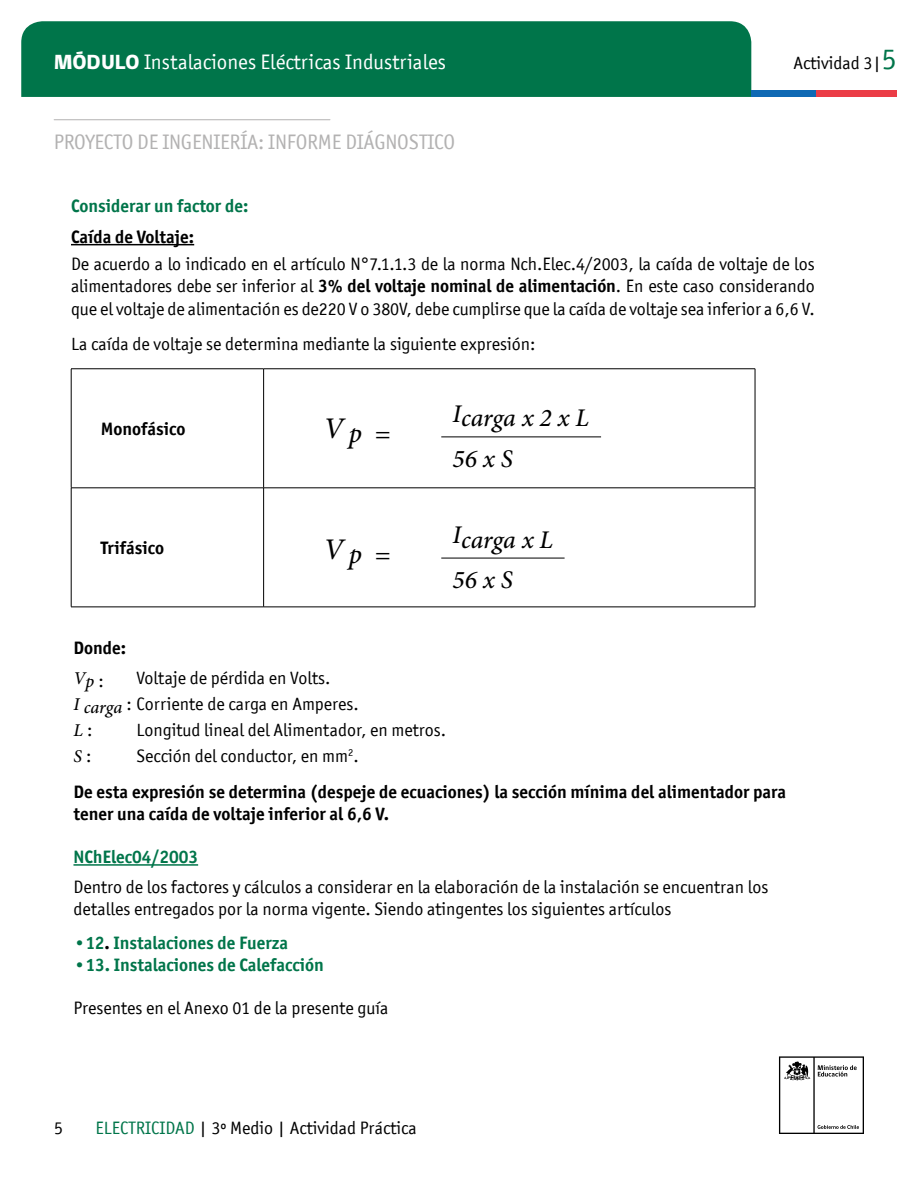
<style>
.page{position:relative;width:918px;height:1188px;background:#fff}
.page>*{position:absolute;margin:0;border:0;box-sizing:border-box;transform-origin:0 0}
.t1{font:italic 500 27px "Minion Pro";color:#000}
.t2{font:italic 500 25.5px "Minion Pro";letter-spacing:-.005em;color:#000}
.t3{font:21px "Officina San ITC";color:#fff}
.t4{font:21px "Officina San ITC";letter-spacing:-.01em;color:#b3b2b2}
.t5{font:18px/22.5px "Officina San ITC";color:#000}
.t6{font:700 18px/36.6px "Officina San ITC";color:#000}
.t7{font:700 18px "Officina San ITC";color:#00754a}
.t8{font:italic 500 18px "Minion Pro";color:#000}
.s1{font-family:"gob CL";font-weight:800}
.s2{font-size:30px;color:#00754a}
.s3{font-weight:700}
.s4{font-family:"Officina San ITC";font-weight:400;font-style:normal}
.s5{font-family:"Minion Pro";font-weight:500;font-style:italic}
.s6{font-weight:400}
.s7{color:#000}
.s8{color:#00754a}
</style>
<div class="page">
<hr style="left:54px;top:119px;width:276px;height:1px;background:#b3b2b2">
<div style="left:21px;top:21px;width:730px;height:76px;background:#00754a"></div>
<div style="left:751px;top:90px;width:65px;height:7px;background:#0f69b4"></div>
<div style="left:816px;top:90px;width:81px;height:7px;background:#eb3c46"></div>
<svg style="left:779px;top:1056px;width:85px;height:78px"></svg>
<hr style="left:71px;top:244px;width:123px;height:1px;background:#000">
<hr style="left:71px;top:369px;width:193px;height:1px;background:#000">
<hr style="left:71px;top:369px;width:1px;height:119px;background:#000">
<hr style="left:264px;top:369px;width:491px;height:1px;background:#000">
<hr style="left:263px;top:369px;width:1px;height:119px;background:#000">
<hr style="left:755px;top:369px;width:1px;height:119px;background:#000">
<hr style="left:71px;top:488px;width:193px;height:1px;background:#000">
<hr style="left:71px;top:488px;width:1px;height:119px;background:#000">
<hr style="left:264px;top:488px;width:491px;height:1px;background:#000">
<hr style="left:263px;top:488px;width:1px;height:119px;background:#000">
<hr style="left:755px;top:488px;width:1px;height:119px;background:#000">
<hr style="left:71px;top:607px;width:193px;height:1px;background:#000">
<hr style="left:264px;top:607px;width:491px;height:1px;background:#000">
<hr style="left:441px;top:437px;width:160px;height:1px;background:#000">
<hr style="left:441px;top:558px;width:124px;height:1px;background:#000">
<hr style="left:73px;top:864px;width:125px;height:2px;background:#00754a">
<p class="t3" style="left:54px;top:50px;width:394px"><span class="s1">MÓDULO</span> Instalaciones Eléctricas Industriales</p>
<p class="t4" style="left:54px;top:130px;width:403px">PROYECTO DE INGENIERÍA: INFORME DIÁGNOSTICO</p>
<p class="t5" style="left:794px;top:52px;width:105px">Actividad 3|<span class="s2">5</span></p>
<p class="t7" style="left:71px;top:195px;width:179px">Considerar un factor de:</p>
<p class="t6" style="left:71px;top:218px;width:125px">Caída de Voltaje:</p>
<p class="t5" style="left:71px;top:252px;width:745px;text-align:justify">De acuerdo a lo indicado en el artículo N°7.1.1.3 de la norma Nch.Elec.4/2003, la caída de voltaje de los alimentadores debe ser inferior al <span class="s3">3% del voltaje nominal de alimentación</span>. En este caso considerando que el voltaje de alimentación es de220 V o 380V, debe cumplirse que la caída de voltaje sea inferior a 6,6 V.</p>
<p class="t5" style="left:71px;top:332px;width:466px">La caída de voltaje se determina mediante la siguiente expresión:</p>
<p class="t6" style="left:101px;top:410px;width:86px">Monofásico</p>
<p class="t6" style="left:101px;top:529px;width:65px">Trifásico</p>
<h1 class="t1" style="left:324px;top:415px;width:68px"><sup>V</sup> p =</h1>
<h1 class="t1" style="left:324px;top:536px;width:68px"><sup>V</sup> p =</h1>
<h2 class="t2" style="left:453px;top:401px;width:138px">Icarga x 2 x L</h2>
<h2 class="t2" style="left:453px;top:441px;width:62px">56 x S</h2>
<h2 class="t2" style="left:453px;top:522px;width:102px">Icarga x L</h2>
<h2 class="t2" style="left:453px;top:562px;width:62px">56 x S</h2>
<p class="t6" style="left:73px;top:629px;width:54px">Donde:</p>
<p class="t8" style="left:73px;top:667px;width:32px">Vp <span class="s4">:</span></p>
<p class="t5" style="left:73px;top:665px;width:287px;line-height:25.8px;text-indent:63px">Voltaje de pérdida en Volts.<br><span class="s5">I carga</span> : Corriente de carga en Amperes.</p>
<p class="t8" style="left:73px;top:718px;width:21px">L <span class="s4">:</span></p>
<p class="t5" style="left:136px;top:718px;width:311px">Longitud lineal del Alimentador, en metros.</p>
<p class="t8" style="left:73px;top:744px;width:19px">S <span class="s4">:</span></p>
<p class="t6" style="left:73px;top:737px;width:714px;text-indent:63px"><span class="s6">Sección del conductor, en mm</span><sup>2</sup><span class="s6">.<br></span>De esta expresión se determina (despeje de ecuaciones) la sección mínima del alimentador para</p>
<p class="t6" style="left:73px;top:795px;width:317px">tener una caída de voltaje inferior al 6,6 V.</p>
<p class="t7" style="left:73px;top:846px;width:126px">NChElec04/2003</p>
<p class="t5" style="left:73px;top:876px;width:696px;line-height:21.6px">Dentro de los factores y cálculos a considerar en la elaboración de la instalación se encuentran los detalles entregados por la norma vigente. Siendo atingentes los siguientes artículos</p>
<p class="t7" style="left:73px;top:932px;width:216px">•12<span class="s7">.</span> Instalaciones de Fuerza</p>
<p class="t7" style="left:73px;top:953px;width:252px">•13. Instalaciones de Calefacción</p>
<p class="t5" style="left:73px;top:997px;width:317px">Presentes en el Anexo 01 de la presente guía</p>
<p class="t5" style="left:54px;top:1117px;width:10px">5</p>
<p class="t5" style="left:95px;top:1117px;width:323px"><span class="s8">ELECTRICIDAD</span> | 3º Medio | Actividad Práctica</p>
</div>
